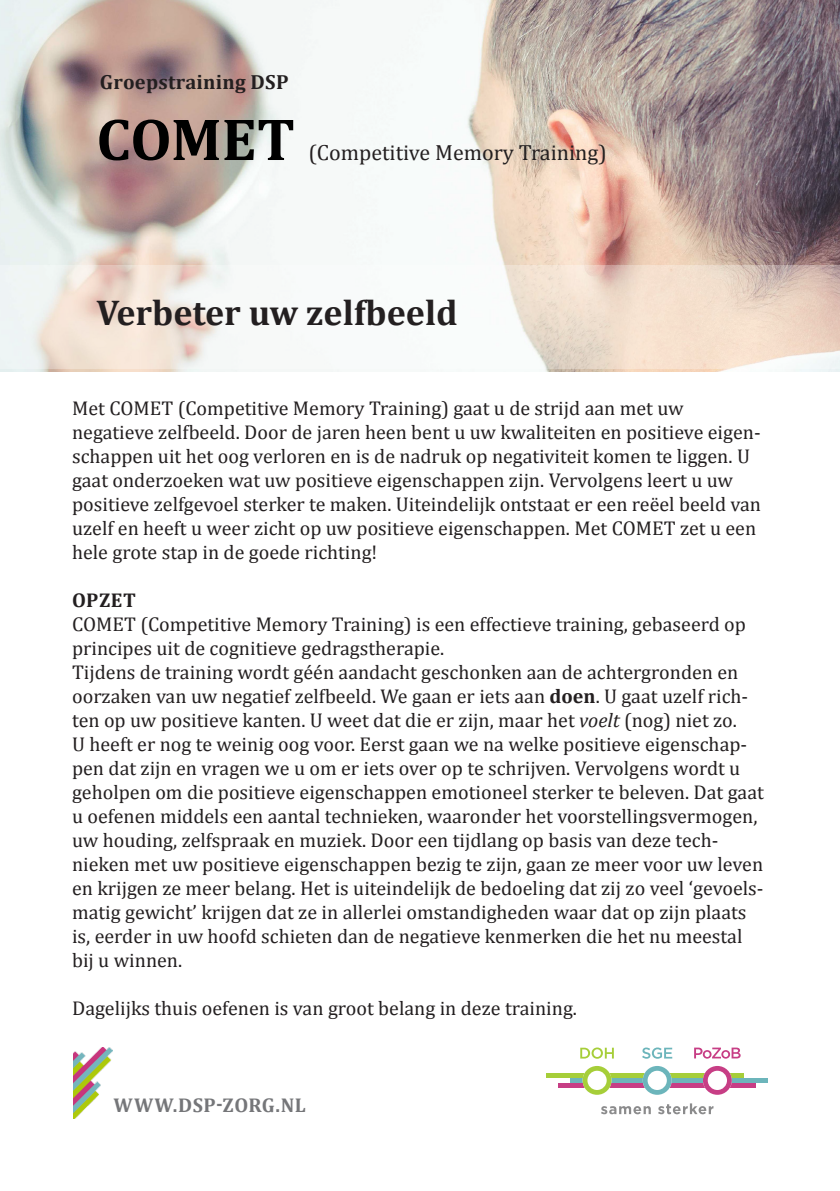
<style>
.page{position:relative;width:840px;height:1191px;background:#fff}
.page>*{position:absolute;margin:0;border:0;box-sizing:border-box;transform-origin:0 0}
.t1{font:700 60px "Cambria";letter-spacing:-.005em;color:#000}
.t2{font:700 36px "Cambria";color:#231f20}
.t3{font:22px "Cambria";color:#231f20}
.t4{font:700 20.4px "Cambria";letter-spacing:.01em;color:#231f20}
.t5{font:20px/24px "Cambria";color:#231f20}
.Alineastijl_1{font:700 20px "Cambria";letter-spacing:.025em;color:#757679}
.t6{font:700 20px "Cambria";letter-spacing:.03em;color:#231f20}
.s1{font-weight:700}
.s2{font-style:italic}
</style>
<div class="page">
<img style="left:0;top:0;width:839px;height:371px">
<svg style="left:601px;top:1106px;width:49px;height:8px"></svg>
<svg style="left:658px;top:1103px;width:55px;height:11px"></svg>
<svg style="left:580px;top:1047px;width:33px;height:11px"></svg>
<svg style="left:694px;top:1047px;width:46px;height:11px"></svg>
<svg style="left:642px;top:1047px;width:30px;height:11px"></svg>
<div style="left:546px;top:1073px;width:197px;height:5px;background:#a6ce39"></div>
<div style="left:558px;top:1082px;width:197px;height:5px;background:#c73e85"></div>
<hr style="left:570px;top:1078px;width:197px;height:4px;background:#6cb5bb">
<svg style="left:582px;top:1066px;width:29px;height:28px"></svg>
<svg style="left:642px;top:1066px;width:29px;height:28px"></svg>
<svg style="left:702px;top:1066px;width:29px;height:28px"></svg>
<img style="left:73px;top:1047px;width:40px;height:72px">
<svg style="left:0;top:265px;width:839px;height:104px"></svg>
<p class="t4" style="left:100px;top:68px;width:190px">Groepstraining DSP</p>
<p class="t1" style="left:96px;top:97px;width:200px">COMET</p>
<p class="t3" style="left:308px;top:139px;width:300px">(Competitive Memory Training)</p>
<p class="t2" style="left:96px;top:287px;width:362px">Verbeter uw zelfbeeld</p>
<p class="t5" style="left:72px;top:396px;width:612px">Met COMET (Competitive Memory Training) gaat u de strijd aan met uw</p>
<p class="t5" style="left:72px;top:420px;width:690px">negatieve zelfbeeld. Door de jaren heen bent u uw kwaliteiten en positieve eigen&shy;schappen uit het oog verloren en is de nadruk op negativiteit komen te liggen. U gaat onderzoeken wat uw positieve eigenschappen zijn. Vervolgens leert u uw positieve zelfgevoel sterker te maken. Uiteindelijk ontstaat er een reëel beeld van uzelf en heeft u weer zicht op uw positieve eigenschappen. Met COMET zet u een hele grote stap in de goede richting!</p>
<p class="t6" style="left:72px;top:586px;width:65px">OPZET</p>
<p class="t5" style="left:72px;top:612px;width:675px">COMET (Competitive Memory Training) is een effectieve training, gebaseerd op principes uit de cognitieve gedragstherapie.</p>
<p class="t5" style="left:72px;top:660px;width:693px">Tijdens de training wordt géén aandacht geschonken aan de achtergronden en oorzaken van uw negatief zelfbeeld. We gaan er iets aan <span class="s1">doen</span>. U gaat uzelf rich&shy;ten op uw positieve kanten. U weet dat die er zijn, maar het <span class="s2">voelt</span> (nog) niet zo.<br>U heeft er nog te weinig oog voor. Eerst gaan we na welke positieve eigenschap&shy;pen dat zijn en vragen we u om er iets over op te schrijven. Vervolgens wordt u geholpen om die positieve eigenschappen emotioneel sterker te beleven. Dat gaat u oefenen middels een aantal technieken, waaronder het voorstellingsvermogen, uw houding, zelfspraak en muziek. Door een tijdlang op basis van deze tech-</p>
<p class="t5" style="left:72px;top:852px;width:692px">nieken met uw positieve eigenschappen bezig te zijn, gaan ze meer voor uw leven en krijgen ze meer belang. Het is uiteindelijk de bedoeling dat zij zo veel ‘gevoels&shy;matig gewicht’ krijgen dat ze in allerlei omstandigheden waar dat op zijn plaats is, eerder in uw hoofd schieten dan de negatieve kenmerken die het nu meestal bij u winnen.</p>
<p class="t5" style="left:72px;top:996px;width:506px">Dagelijks thuis oefenen is van groot belang in deze training.</p>
<p class="Alineastijl_1" style="left:113px;top:1091px;width:194px">WWW.DSP-ZORG.NL</p>
</div>
